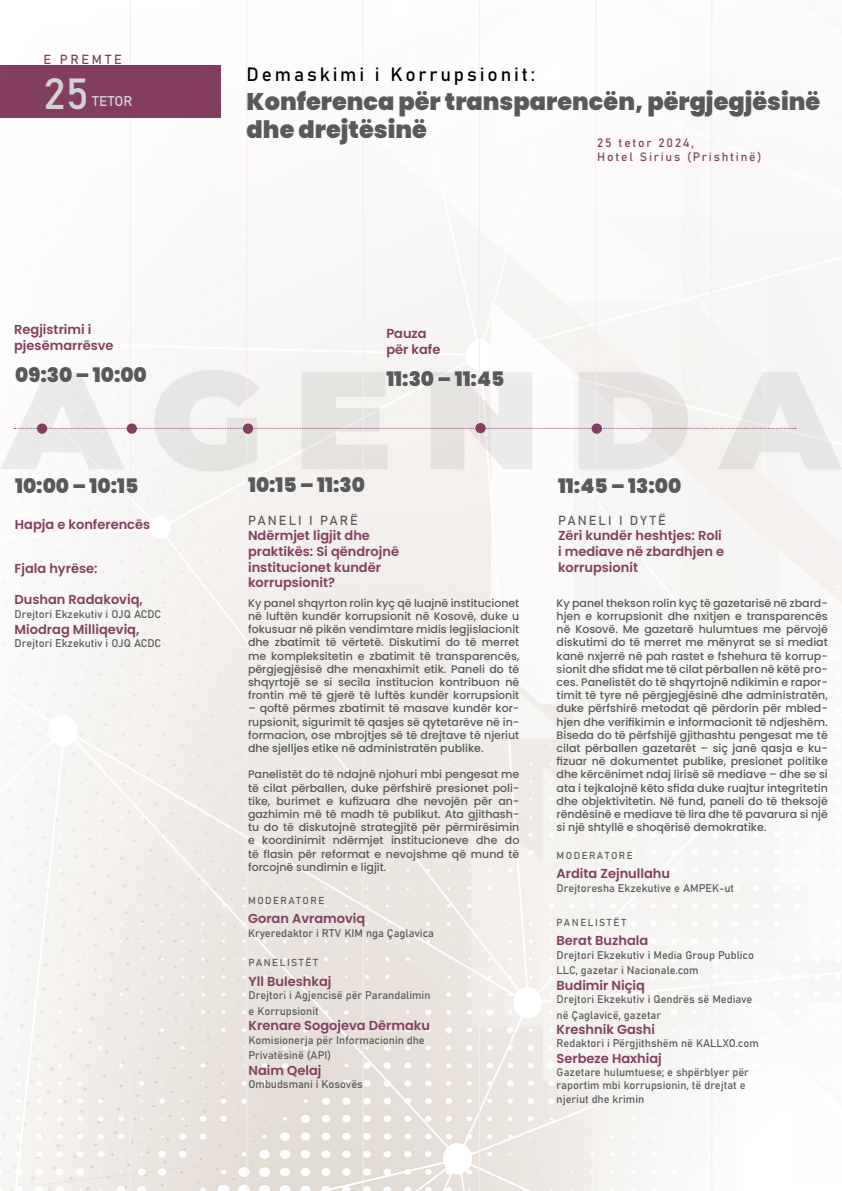
<style>
.page{position:relative;width:842px;height:1191px;background:#fff}
.page>*{position:absolute;margin:0;border:0;box-sizing:border-box;transform-origin:0 0}
.t1{font:43px "Bahnschrift";color:#d1d3d4}
.t2{font:900 24px/28.8px "Poppins";color:#58595b}
.t3{font:900 20px "Poppins";color:#58595b}
.t4{font:19px "Bahnschrift";letter-spacing:.15em;color:#000}
.t5{font:14px "Bahnschrift";letter-spacing:.01em;color:#d1d3d4}
.t6{font:600 13px/15.6px "Poppins";color:#843e61}
.t7{font:13px "Bahnschrift";letter-spacing:.15em;color:#58595b}
.t8{font:13px "Bahnschrift";letter-spacing:.2em;color:#843e61}
.t9{font:12px/14.4px "Bahnschrift";letter-spacing:.15em;color:#843e61}
.t10{font:500 11px/13.2px "Poppins";color:#58595b;text-align:justify}
.t11{font:11px/15.6px "Bahnschrift";color:#58595b}
.t12{font:10px "Bahnschrift";letter-spacing:.15em;color:#58595b}
</style>
<div class="page">
<img style="left:0;top:30px;width:842px;height:1161px">
<svg style="left:0;top:370px;width:842px;height:101px"></svg>
<hr style="left:130px;top:0;width:1px;height:1191px;background:#f4efec">
<hr style="left:246px;top:0;width:1px;height:1191px;background:#f4efec">
<hr style="left:363px;top:0;width:1px;height:1190px;background:#f4efec">
<hr style="left:479px;top:0;width:1px;height:1190px;background:#f4efec">
<hr style="left:595px;top:0;width:1px;height:1191px;background:#f4efec">
<hr style="left:711px;top:0;width:1px;height:1191px;background:#f4efec">
<div style="left:37px;top:423px;width:10px;height:11px;background:#843e61;border-radius:50%"></div>
<div style="left:127px;top:423px;width:10px;height:11px;background:#843e61;border-radius:50%"></div>
<div style="left:243px;top:423px;width:10px;height:11px;background:#843e61;border-radius:50%"></div>
<div style="left:475px;top:423px;width:11px;height:10px;background:#843e61;border-radius:50%"></div>
<div style="left:592px;top:423px;width:10px;height:11px;background:#843e61;border-radius:50%"></div>
<svg style="left:14px;top:428px;width:782px;height:1px"></svg>
<div style="left:0;top:66px;width:221px;height:52px;background:#843e61"></div>
<p class="t8" style="left:43px;top:49px;width:80px">E PREMTE</p>
<h1 class="t1" style="left:43px;top:61px;width:47px">25</h1>
<p class="t5" style="left:92px;top:90px;width:42px">TETOR</p>
<p class="t6" style="left:14px;top:321px;width:101px">Regjistrimi i pjesëmarrësve</p>
<h3 class="t3" style="left:15px;top:363px;width:133px">09:30 – 10:00</h3>
<h3 class="t4" style="left:247px;top:60px;width:290px">Demaskimi i Korrupsionit:</h3>
<h2 class="t2" style="left:247px;top:87px;width:575px">Konferenca për transparencën, përgjegjësinë dhe drejtësinë</h2>
<p class="t9" style="left:597px;top:135px;width:166px">25 tetor 2024,<br>Hotel Sirius (Prishtinë)</p>
<p class="t6" style="left:386px;top:326px;width:56px">Pauza për kafe</p>
<h3 class="t3" style="left:386px;top:367px;width:119px">11:30 – 11:45</h3>
<h3 class="t3" style="left:15px;top:474px;width:125px">10:00 – 10:15</h3>
<h3 class="t3" style="left:248px;top:473px;width:119px">10:15 – 11:30</h3>
<h3 class="t3" style="left:558px;top:474px;width:125px">11:45 – 13:00</h3>
<p class="t6" style="left:15px;top:516px;width:137px">Hapja e konferencës</p>
<p class="t6" style="left:15px;top:560px;width:85px">Fjala hyrëse:</p>
<p class="t6" style="left:15px;top:591px;width:130px">Dushan Radakoviq,</p>
<p class="t11" style="left:15px;top:606px;width:148px">Drejtori Ekzekutiv i OJQ ACDC</p>
<p class="t6" style="left:15px;top:621px;width:126px">Miodrag Milliqeviq,</p>
<p class="t11" style="left:15px;top:634px;width:148px">Drejtori Ekzekutiv i OJQ ACDC</p>
<p class="t7" style="left:248px;top:510px;width:111px">PANELI I PARË</p>
<p class="t6" style="left:248px;top:528px;width:152px">Ndërmjet ligjit dhe praktikës: Si qëndrojnë institucionet kundër korrupsionit?</p>
<p class="t10" style="left:248px;top:596px;width:273px">Ky panel shqyrton rolin kyç që luajnë institucionet në luftën kundër korrupsionit në Kosovë, duke u fokusuar në pikën vendimtare midis legjislacionit dhe zbatimit të vërtetë. Diskutimi do të merret me kompleksitetin e zbatimit të transparencës, përgjegjësisë dhe menaxhimit etik. Paneli do të shqyrtojë se si secila institucion kontribuon në frontin më të gjerë të luftës kundër korrupsionit</p>
<p class="t10" style="left:248px;top:702px;width:273px">– qoftë përmes zbatimit të masave kundër kor&shy;rupsionit, sigurimit të qasjes së qytetarëve në in&shy;formacion, ose mbrojtjes së të drejtave të njeriut dhe sjelljes etike në administratën publike.</p>
<p class="t10" style="left:248px;top:768px;width:273px">Panelistët do të ndajnë njohuri mbi pengesat me të cilat përballen, duke përfshirë presionet poli&shy;tike, burimet e kufizuara dhe nevojën për an&shy;gazhimin më të madh të publikut. Ata gjithash&shy;tu do të diskutojnë strategjitë për përmirësimin e koordinimit ndërmjet institucioneve dhe do të flasin për reformat e nevojshme që mund të forcojnë sundimin e ligjit.</p>
<p class="t12" style="left:248px;top:892px;width:78px">MODERATORE</p>
<p class="t6" style="left:248px;top:911px;width:119px">Goran Avramoviq</p>
<p class="t11" style="left:248px;top:924px;width:187px">Kryeredaktor i RTV KIM nga Çaglavica</p>
<p class="t12" style="left:249px;top:955px;width:71px">PANELISTËT</p>
<p class="t6" style="left:249px;top:973px;width:84px">Yll Buleshkaj</p>
<p class="t11" style="left:249px;top:986px;width:183px">Drejtori i Agjencisë për Parandalimin e Korrupsionit</p>
<p class="t6" style="left:249px;top:1018px;width:183px">Krenare Sogojeva Dërmaku</p>
<p class="t11" style="left:249px;top:1031px;width:178px">Komisionerja për Informacionin dhe<br>Privatësinë (API)</p>
<p class="t6" style="left:249px;top:1062px;width:74px">Naim Qelaj</p>
<p class="t11" style="left:249px;top:1075px;width:116px">Ombudsmani i Kosovës</p>
<p class="t7" style="left:558px;top:510px;width:109px">PANELI I DYTË</p>
<p class="t6" style="left:558px;top:528px;width:168px">Zëri kundër heshtjes: Roli i mediave në zbardhjen e korrupsionit</p>
<p class="t10" style="left:557px;top:596px;width:273px">Ky panel thekson rolin kyç të gazetarisë në zbard&shy;hjen e korrupsionit dhe nxitjen e transparencës në Kosovë. Me gazetarë hulumtues me përvojë diskutimi do të merret me mënyrat se si mediat kanë nxjerrë në pah rastet e fshehura të korrup&shy;sionit dhe sfidat me të cilat përballen në këtë pro&shy;ces. Panelistët do të shqyrtojnë ndikimin e rapor&shy;timit të tyre në përgjegjësinë dhe administratën, duke përfshirë metodat që përdorin për mbled&shy;hjen dhe verifikimin e informacionit të ndjeshëm.<br>Biseda do të përfshijë gjithashtu pengesat me të cilat përballen gazetarët – siç janë qasja e ku&shy;fizuar në dokumentet publike, presionet politike dhe kërcënimet ndaj lirisë së mediave – dhe se si ata i tejkalojnë këto sfida duke ruajtur integritetin dhe objektivitetin. Në fund, paneli do të theksojë rëndësinë e mediave të lira dhe të pavarura si një si një shtyllë e shoqërisë demokratike.</p>
<p class="t6" style="left:557px;top:866px;width:115px">Ardita Zejnullahu</p>
<p class="t11" style="left:557px;top:879px;width:179px">Drejtoresha Ekzekutive e AMPEK-ut</p>
<p class="t12" style="left:557px;top:847px;width:78px">MODERATORE</p>
<p class="t12" style="left:557px;top:914px;width:71px">PANELISTËT</p>
<p class="t6" style="left:557px;top:933px;width:93px">Berat Buzhala</p>
<p class="t11" style="left:557px;top:946px;width:199px">Drejtori Ekzekutiv i Media Group Publico<br>LLC, gazetar i Nacionale.com</p>
<p class="t6" style="left:557px;top:977px;width:90px">Budimir Niçiq</p>
<p class="t11" style="left:557px;top:990px;width:197px">Drejtori Ekzekutiv i Qendrës së Mediave në Çaglavicë, gazetar</p>
<p class="t6" style="left:557px;top:1022px;width:100px">Kreshnik Gashi</p>
<p class="t11" style="left:557px;top:1035px;width:204px">Redaktori i Përgjithshëm në KALLXO.com</p>
<p class="t6" style="left:557px;top:1050px;width:107px">Serbeze Haxhiaj</p>
<p class="t11" style="left:557px;top:1065px;width:194px;line-height:13.2px">Gazetare hulumtuese; e shpërblyer për raportim mbi korrupsionin, të drejtat e njeriut dhe krimin</p>
</div>
